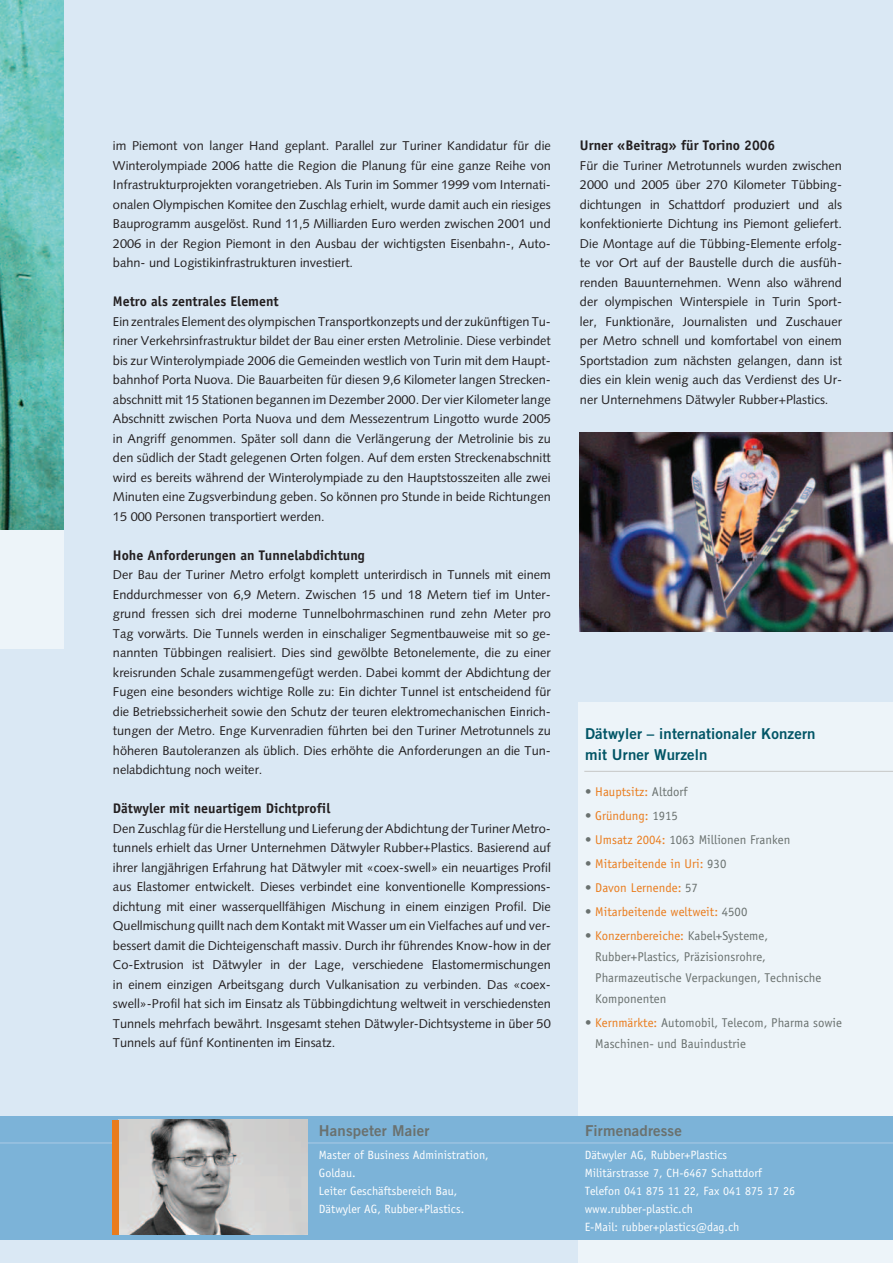
<style>
.page{position:relative;width:893px;height:1263px;background:#dae8f4}
.page>*{position:absolute;margin:0;border:0;box-sizing:border-box;transform-origin:0 0}
.t1{font:15px/21px "Trade Gothic Bold Two";letter-spacing:.01em;color:#015566}
.t2{font:15px "Trade Gothic Bold Two";letter-spacing:.01em;color:#6a716f}
.Grundtext{font:700 13.95px "Officina Sans";color:#231f20}
.Grundtext-2{font:12.75px/19.5px "Syntax";color:#231f20;text-align:justify}
.t3{font:12.75px/21px "Officina Sans";color:#6a716f}
.t4{font:12.75px "Officina Sans";color:#ea7c1d}
.Grundtext-3{font:12px/18px "Officina Sans";color:#fff}
.s1{color:#6a716f}
.s2{color:#ea7c1d}
</style>
<div class="page">
<div style="left:578px;top:703px;width:315px;height:560px;background:#edf4f9"></div>
<hr style="left:584px;top:771px;width:309px;height:1px;background:#c6c7c6">
<img style="left:0;top:0;width:64px;height:530px">
<div style="left:0;top:530px;width:64px;height:119px;background:#edf4f9"></div>
<div style="left:0;top:1117px;width:893px;height:123px;background:#7cb3d8"></div>
<hr style="left:0;top:1142px;width:893px;height:2px;background:#9cc3e1">
<img style="left:118px;top:1120px;width:189px;height:115px">
<div style="left:112px;top:1120px;width:6px;height:115px;background:#ea7c1d"></div>
<img style="left:580px;top:433px;width:313px;height:198px">
<p class="Grundtext-2" style="left:113px;top:136px;width:439px">im Piemont von langer Hand geplant. Parallel zur Turiner Kandidatur für die Winterolympiade 2006 hatte die Region die Planung für eine ganze Reihe von Infrastrukturprojekten vorangetrieben. Als Turin im Sommer 1999 vom Internati&shy;onalen Olympischen Komitee den Zuschlag erhielt, wurde damit auch ein riesiges Bauprogramm ausgelöst. Rund 11,5 Milliarden Euro werden zwischen 2001 und 2006 in der Region Piemont in den Ausbau der wichtigsten Eisenbahn-, Auto&shy;bahn- und Logistikinfrastrukturen investiert.</p>
<p class="Grundtext" style="left:113px;top:293px;width:167px">Metro als zentrales Element</p>
<p class="Grundtext-2" style="left:113px;top:311px;width:439px">Ein zentrales Element des olympischen Transportkonzepts und der zukünftigen Tu&shy;riner Verkehrsinfrastruktur bildet der Bau einer ersten Metrolinie. Diese verbindet bis zur Winterolympiade 2006 die Gemeinden westlich von Turin mit dem Haupt&shy;bahnhof Porta Nuova. Die Bauarbeiten für diesen 9,6 Kilometer langen Strecken&shy;abschnitt mit 15 Stationen begannen im Dezember 2000. Der vier Kilometer lange Abschnitt zwischen Porta Nuova und dem Messezentrum Lingotto wurde 2005 in Angriff genommen. Später soll dann die Verlängerung der Metrolinie bis zu den südlich der Stadt gelegenen Orten folgen. Auf dem ersten Streckenabschnitt wird es bereits während der Winterolympiade zu den Hauptstosszeiten alle zwei Minuten eine Zugsverbindung geben. So können pro Stunde in beide Richtungen 15 000 Personen transportiert werden.</p>
<p class="Grundtext" style="left:113px;top:546px;width:253px">Hohe Anforderungen an Tunnelabdichtung</p>
<p class="Grundtext-2" style="left:113px;top:565px;width:439px">Der Bau der Turiner Metro erfolgt komplett unterirdisch in Tunnels mit einem Enddurchmesser von 6,9 Metern. Zwischen 15 und 18 Metern tief im Unter&shy;grund fressen sich drei moderne Tunnelbohrmaschinen rund zehn Meter pro Tag vorwärts. Die Tunnels werden in einschaliger Segmentbauweise mit so ge&shy;nannten Tübbingen realisiert. Dies sind gewölbte Betonelemente, die zu einer kreisrunden Schale zusammengefügt werden. Dabei kommt der Abdichtung der Fugen eine besonders wichtige Rolle zu: Ein dichter Tunnel ist entscheidend für die Betriebssicherheit sowie den Schutz der teuren elektromechanischen Einrich&shy;tungen der Metro. Enge Kurvenradien führten bei den Turiner Metrotunnels zu höheren Bautoleranzen als üblich. Dies erhöhte die Anforderungen an die Tun&shy;nelabdichtung noch weiter.</p>
<p class="Grundtext" style="left:113px;top:800px;width:219px">Dätwyler mit neuartigem Dichtprofil</p>
<p class="Grundtext-2" style="left:113px;top:818px;width:439px;text-align:left">Den Zuschlag für die Herstellung und Lieferung der Abdichtung der Turiner Metro&shy;tunnels erhielt das Urner Unternehmen Dätwyler Rubber+Plastics. Basierend auf ihrer langjährigen Erfahrung hat Dätwyler mit «coex-swell» ein neuartiges Profil aus Elastomer entwickelt. Dieses verbindet eine konventionelle Kompressions&shy;dichtung mit einer wasserquellfähigen Mischung in einem einzigen Profil. Die Quellmischung quillt nach dem Kontakt mit Wasser um ein Vielfaches auf und ver&shy;bessert damit die Dichteigenschaft massiv. Durch ihr führendes Know-how in der Co-Extrusion ist Dätwyler in der Lage, verschiedene Elastomermischungen in einem einzigen Arbeitsgang durch Vulkanisation zu verbinden. Das «coex&shy;swell»-Profil hat sich im Einsatz als Tübbingdichtung weltweit in verschiedensten Tunnels mehrfach bewährt. Insgesamt stehen Dätwyler-Dichtsysteme in über 50<br>Tunnels auf fünf Kontinenten im Einsatz.</p>
<p class="Grundtext" style="left:580px;top:137px;width:197px">Urner «Beitrag» für Torino 2006</p>
<p class="Grundtext-2" style="left:580px;top:155px;width:263px">Für die Turiner Metrotunnels wurden zwischen 2000 und 2005 über 270 Kilometer Tübbing&shy;dichtungen in Schattdorf produziert und als konfektionierte Dichtung ins Piemont geliefert.<br>Die Montage auf die Tübbing-Elemente erfolg&shy;te vor Ort auf der Baustelle durch die ausfüh&shy;renden Bauunternehmen. Wenn also während der olympischen Winterspiele in Turin Sport&shy;ler, Funktionäre, Journalisten und Zuschauer per Metro schnell und komfortabel von einem Sportstadion zum nächsten gelangen, dann ist dies ein klein wenig auch das Verdienst des Ur&shy;ner Unternehmens Dätwyler Rubber+Plastics.</p>
<p class="t1" style="left:585px;top:723px;width:232px">Dätwyler – internationaler Konzern mit Urner Wurzeln</p>
<p class="t4" style="left:585px;top:784px;width:104px"><span class="s1">•</span> Hauptsitz: <span class="s1">Altdorf</span></p>
<p class="t4" style="left:585px;top:808px;width:94px"><span class="s1">•</span> Gründung: <span class="s1">1915</span></p>
<p class="t3" style="left:585px;top:829px;width:207px">• <span class="s2">Umsatz 2004:</span> 1063 Millionen Franken</p>
<p class="t4" style="left:585px;top:856px;width:143px"><span class="s1">•</span> Mitarbeitende in Uri: <span class="s1">930</span></p>
<p class="t4" style="left:585px;top:880px;width:114px"><span class="s1">•</span> Davon Lernende: <span class="s1">57</span></p>
<p class="t4" style="left:585px;top:904px;width:164px"><span class="s1">•</span> Mitarbeitende weltweit: <span class="s1">4500</span></p>
<p class="t3" style="left:595px;top:925px;width:227px;text-indent:-10px">• <span class="s2">Konzernbereiche:</span> Kabel+Systeme, Rubber+Plastics, Präzisionsrohre, Pharmazeutische Verpackungen, Technische Komponenten</p>
<p class="t3" style="left:595px;top:1012px;width:248px;text-indent:-10px">• <span class="s2">Kernmärkte:</span> Automobil, Telecom, Pharma sowie<br>Maschinen- und Bauindustrie</p>
<p class="t2" style="left:319px;top:1121px;width:112px">Hanspeter Maier</p>
<p class="Grundtext-3" style="left:319px;top:1146px;width:171px">Master of Business Administration,<br>Goldau.</p>
<p class="Grundtext-3" style="left:319px;top:1182px;width:147px">Leiter Geschäftsbereich Bau,<br>Dätwyler AG, Rubber+Plastics.</p>
<p class="t2" style="left:585px;top:1121px;width:98px">Firmenadresse</p>
<p class="Grundtext-3" style="left:585px;top:1146px;width:144px">Dätwyler AG, Rubber+Plastics</p>
<p class="Grundtext-3" style="left:585px;top:1164px;width:179px">Militärstrasse 7, CH-6467 Schattdorf</p>
<p class="Grundtext-3" style="left:585px;top:1182px;width:212px">Telefon 041 875 11 22, Fax 041 875 17 26</p>
<p class="Grundtext-3" style="left:585px;top:1200px;width:110px">www.rubber-plastic.ch</p>
<p class="Grundtext-3" style="left:585px;top:1218px;width:156px">E-Mail: rubber+plastics@dag.ch</p>
</div>
